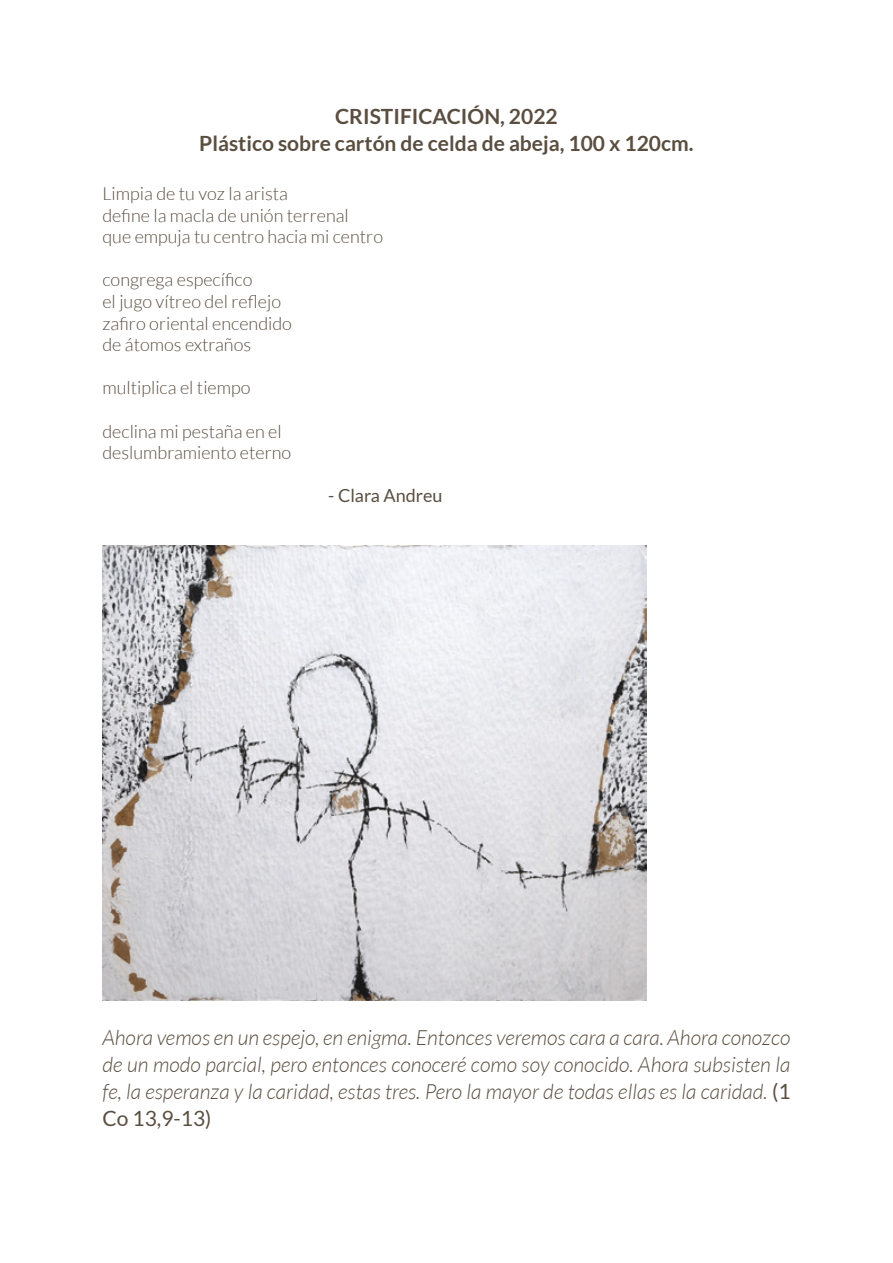
<style>
.page{position:relative;width:893px;height:1263px;background:#fff}
.page>*{position:absolute;margin:0;border:0;box-sizing:border-box;transform-origin:0 0}
.t1{font:italic 300 21px/27px "Lato";color:#5a4e40;text-align:justify}
.t2{font:700 21px/27px "Lato";color:#5a4e40;text-align:center}
.t3{font:300 18px/21.6px "Lato";color:#5a4e40}
.t4{font:18px "Lato";color:#5a4e40}
.s1{font-weight:400;font-style:normal}
</style>
<div class="page">
<img style="left:102px;top:546px;width:544px;height:454px">
<p class="t2" style="left:199px;top:103px;width:496px">CRISTIFICACIÓN, 2022<br>Plástico sobre cartón de celda de abeja, 100 x 120cm.</p>
<p class="t3" style="left:102px;top:183px;width:282px">Limpia de tu voz la arista<br>define la macla de unión terrenal<br>que empuja tu centro hacia mi centro</p>
<p class="t3" style="left:102px;top:269px;width:191px">congrega específico<br>el jugo vítreo del reflejo zafiro oriental encendido de átomos extraños</p>
<p class="t3" style="left:102px;top:377px;width:150px">multiplica el tiempo</p>
<p class="t3" style="left:102px;top:420px;width:190px">declina mi pestaña en el deslumbramiento eterno</p>
<p class="t4" style="left:328px;top:486px;width:116px">- Clara Andreu</p>
<p class="t1" style="left:102px;top:1025px;width:690px">Ahora vemos en un espejo, en enigma. Entonces veremos cara a cara. Ahora conozco de un modo parcial, pero entonces conoceré como soy conocido. Ahora subsisten la fe, la esperanza y la caridad, estas tres. Pero la mayor de todas ellas es la caridad. <span class="s1">(1<br>Co 13,9-13)</span></p>
</div>
